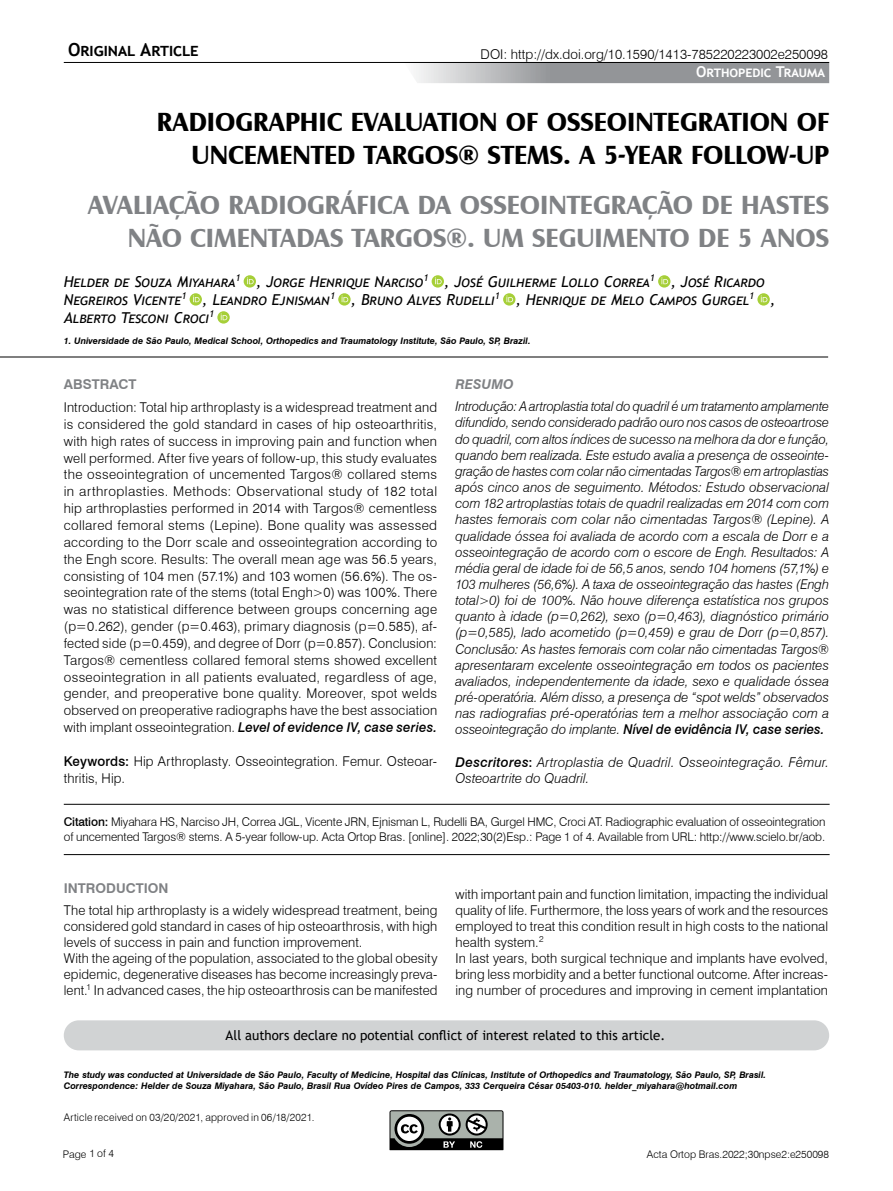
<style>
.page{position:relative;width:893px;height:1191px;background:#fff}
.page>*{position:absolute;margin:0;border:0;box-sizing:border-box;transform-origin:0 0}
.t1{font:700 27px/33px "Castle T";color:#808285;text-align:right}
.t2{font:700 27px/33px "Castle T";color:#000;text-align:right}
.t3{font:700 18px "Trebuchet MS";color:#000}
.t4{font:italic 15px/18px "Trebuchet MS";color:#000}
.t5{font:700 15px "Trebuchet MS";color:#fff}
.t6{font:300 13.5px/16.8px "Swiss 721 BT";letter-spacing:.005em;color:#000}
.t7{font:italic 300 13.5px/16.2px "Swiss 721 BT";letter-spacing:.01em;color:#000;text-align:justify;scale:.96 1}
.t8{font:italic 300 13.5px/16.2px "Swiss 721 BT";letter-spacing:.01em;color:#000}
.t9{font:13.5px "Trebuchet MS";color:#000}
.t10{font:700 13.5px "Swiss 721 BT";color:#808285}
.t11{font:italic 700 13.5px "Swiss 721 BT";color:#808285}
.t12{font:300 12px/15px "Swiss 721 BT";letter-spacing:-.01em;color:#000}
.t13{font:300 10.5px "Swiss 721 BT";letter-spacing:.005em;color:#000}
.t14{font:italic 700 9px/10.8px "Swiss 721 BT";color:#000}
.s1{font-weight:500;font-style:italic}
.s2{font-weight:500}
.s3{font-weight:500;font-style:normal}
</style>
<div class="page">
<svg style="left:416px;top:63px;width:413px;height:20px"></svg>
<svg style="left:389px;top:1110px;width:114px;height:40px"></svg>
<hr style="left:64px;top:62px;width:765px;height:1px;background:#000">
<hr style="left:0;top:356px;width:828px;height:1px;background:#000">
<hr style="left:64px;top:804px;width:766px;height:1px;background:#000">
<hr style="left:64px;top:854px;width:766px;height:1px;background:#000">
<div style="left:64px;top:1020px;width:765px;height:30px;background:#d1d3d4;border-radius:15px"></div>
<svg style="left:244px;top:275px;width:12px;height:12px"></svg>
<svg style="left:247px;top:277px;width:7px;height:7px"></svg>
<svg style="left:432px;top:275px;width:12px;height:12px"></svg>
<svg style="left:435px;top:277px;width:7px;height:7px"></svg>
<svg style="left:658px;top:275px;width:12px;height:12px"></svg>
<svg style="left:661px;top:277px;width:7px;height:7px"></svg>
<svg style="left:190px;top:293px;width:12px;height:12px"></svg>
<svg style="left:193px;top:295px;width:7px;height:7px"></svg>
<svg style="left:338px;top:293px;width:13px;height:12px"></svg>
<svg style="left:342px;top:295px;width:6px;height:7px"></svg>
<svg style="left:503px;top:293px;width:12px;height:12px"></svg>
<svg style="left:506px;top:295px;width:7px;height:7px"></svg>
<svg style="left:757px;top:293px;width:13px;height:12px"></svg>
<svg style="left:761px;top:295px;width:6px;height:7px"></svg>
<svg style="left:217px;top:311px;width:13px;height:12px"></svg>
<svg style="left:221px;top:313px;width:6px;height:7px"></svg>
<h2 class="t3" style="left:68px;top:39px;width:132px">Original Article</h2>
<p class="t6" style="left:481px;top:46px;width:349px">DOI: http://dx.doi.org/10.1590/1413-785220223002e250098</p>
<p class="t5" style="left:696px;top:63px;width:130px">Orthopedic Trauma</p>
<h1 class="t2" style="left:157px;top:106px;width:674px">RADIOGRAPHIC EVALUATION OF OSSEOINTEGRATION OF<br>UNCEMENTED TARGOS® STEMS. A 5-YEAR FOLLOW-UP</h1>
<h1 class="t1" style="left:88px;top:189px;width:743px">AVALIAÇÃO RADIOGRÁFICA DA OSSEOINTEGRAÇÃO DE HASTES<br>NÃO CIMENTADAS TARGOS®. UM SEGUIMENTO DE 5 ANOS</h1>
<p class="t4" style="left:64px;top:272px;width:713px">Helder de Souza Miyahara<sup>1</sup> , Jorge Henrique Narciso<sup>1</sup> , José Guilherme Lollo Correa<sup>1</sup> , José Ricardo<br>Negreiros Vicente<sup>1</sup> , Leandro Ejnisman<sup>1</sup> , Bruno Alves Rudelli<sup>1</sup> , Henrique de Melo Campos Gurgel<sup>1</sup> ,<br>Alberto Tesconi Croci<sup>1</sup></p>
<p class="t14" style="left:64px;top:335px;width:468px">1. Universidade de São Paulo, Medical School, Orthopedics and Traumatology Institute, São Paulo, SP, Brazil.</p>
<p class="t10" style="left:64px;top:376px;width:74px">ABSTRACT</p>
<p class="t6" style="left:64px;top:399px;width:375px;text-align:justify">Introduction: Total hip arthroplasty is a widespread treatment and is considered the gold standard in cases of hip osteoarthritis, with high rates of success in improving pain and function when well performed. After five years of follow-up, this study evaluates the osseointegration of uncemented Targos® collared stems in arthroplasties. Methods: Observational study of 182 total hip arthroplasties performed in 2014 with Targos® cementless collared femoral stems (Lepine). Bone quality was assessed according to the Dorr scale and osseointegration according to the Engh score. Results: The overall mean age was 56.5 years, consisting of 104 men (57.1%) and 103 women (56.6%). The os&shy;seointegration rate of the stems (total Engh&gt;0) was 100%. There was no statistical difference between groups concerning age (p=0.262), gender (p=0.463), primary diagnosis (p=0.585), af&shy;fected side (p=0.459), and degree of Dorr (p=0.857). Conclusion:<br>Targos® cementless collared femoral stems showed excellent osseointegration in all patients evaluated, regardless of age, gender, and preoperative bone quality. Moreover, spot welds observed on preoperative radiographs have the best association with implant osseointegration. <span class="s1">Level of evidence IV, case series.</span></p>
<p class="t6" style="left:64px;top:752px;width:374px"><span class="s2">Keywords:</span> Hip Arthroplasty. Osseointegration. Femur. Osteoar&shy;thritis, Hip.</p>
<p class="t11" style="left:455px;top:376px;width:60px">RESUMO</p>
<p class="t7" style="left:455px;top:398px;width:391px">Introdução: A artroplastia total do quadril é um tratamento amplamente difundido, sendo considerado padrão ouro nos casos de osteoartrose do quadril, com altos índices de sucesso na melhora da dor e função, quando bem realizada. Este estudo avalia a presença de osseointe&shy;gração de hastes com colar não cimentadas Targos® em artroplastias após cinco anos de seguimento. Métodos: Estudo observacional com 182 artroplastias totais de quadril realizadas em 2014 com com hastes femorais com colar não cimentadas Targos® (Lepine). A qualidade óssea foi avaliada de acordo com a escala de Dorr e a osseointegração de acordo com o escore de Engh. Resultados: A média geral de idade foi de 56,5 anos, sendo 104 homens (57,1%) e 103 mulheres (56,6%). A taxa de osseointegração das hastes (Engh total&gt;0) foi de 100%. Não houve diferença estatística nos grupos quanto à idade (p=0,262), sexo (p=0,463), diagnóstico primário (p=0,585), lado acometido (p=0,459) e grau de Dorr (p=0,857).<br>Conclusão: As hastes femorais com colar não cimentadas Targos® apresentaram excelente osseointegração em todos os pacientes avaliados, independentemente da idade, sexo e qualidade óssea pré-operatória. Além disso, a presença de “spot welds” observados nas radiografias pré-operatórias tem a melhor associação com a osseointegração do implante. <span class="s2">Nível de evidência IV, case series.</span></p>
<p class="t8" style="left:455px;top:753px;width:375px"><span class="s2">Descritores</span><span class="s3">:</span> Artroplastia de Quadril. Osseointegração. Fêmur.<br>Osteoartrite do Quadril.</p>
<p class="t12" style="left:64px;top:814px;width:763px"><span class="s2">Citation:</span> Miyahara HS, Narciso JH, Correa JGL, Vicente JRN, Ejnisman L, Rudelli BA, Gurgel HMC, Croci AT. Radiographic evaluation of osseointegration of uncemented Targos® stems. A 5-year follow-up. Acta Ortop Bras. [online]. 2022;30(2)Esp.: Page 1 of 4. Available from URL: http://www.scielo.br/aob.</p>
<p class="t10" style="left:64px;top:880px;width:106px">INTRODUCTION</p>
<p class="t6" style="left:64px;top:902px;width:375px;line-height:15.9px">The total hip arthroplasty is a widely widespread treatment, being considered gold standard in cases of hip osteoarthrosis, with high levels of success in pain and function improvement.<br>With the ageing of the population, associated to the global obesity epidemic, degenerative diseases has become increasingly preva&shy;lent.<sup>1</sup> In advanced cases, the hip osteoarthrosis can be manifested</p>
<p class="t6" style="left:455px;top:886px;width:374px;line-height:15.9px">with important pain and function limitation, impacting the individual quality of life. Furthermore, the loss years of work and the resources employed to treat this condition result in high costs to the national health system.<sup>2<br></sup>In last years, both surgical technique and implants have evolved, bring less morbidity and a better functional outcome. After increas&shy;ing number of procedures and improving in cement implantation</p>
<p class="t9" style="left:226px;top:1027px;width:441px">All authors declare no potential conflict of interest related to this article.</p>
<p class="t14" style="left:64px;top:1069px;width:704px">The study was conducted at Universidade de São Paulo, Faculty of Medicine, Hospital das Clínicas, Institute of Orthopedics and Traumatology, São Paulo, SP, Brasil.<br>Correspondence: Helder de Souza Miyahara, São Paulo, Brasil Rua Ovídeo Pires de Campos, 333 Cerqueira César 05403-010. helder_miyahara@hotmail.com</p>
<p class="t13" style="left:64px;top:1111px;width:252px">Article received on 03/20/2021, approved in 06/18/2021.</p>
<p class="t13" style="left:63px;top:1147px;width:53px">Page 1 of 4</p>
<p class="t13" style="left:647px;top:1147px;width:184px">Acta Ortop Bras.2022;30npse2:e250098</p>
</div>
